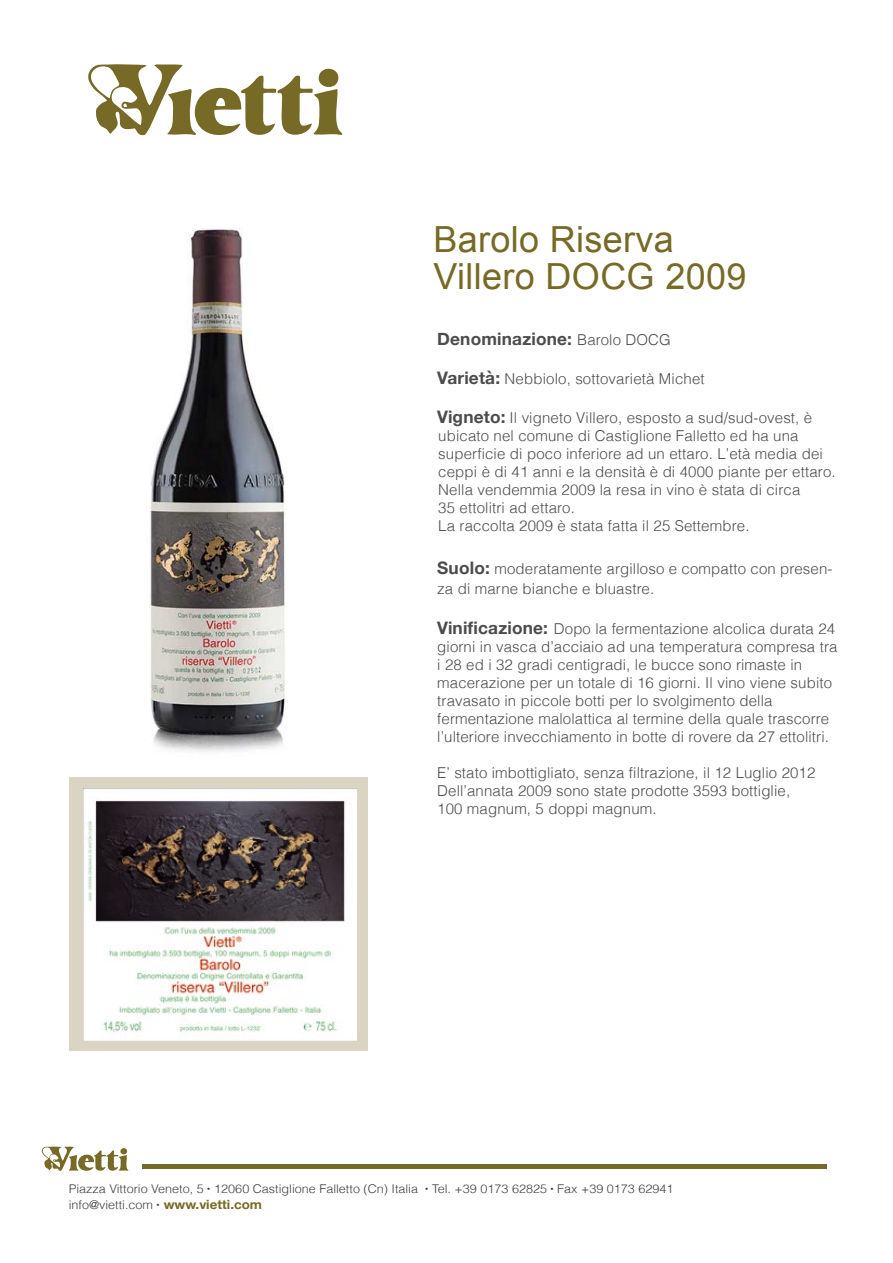
<style>
.page{position:relative;width:893px;height:1263px;background:#fff}
.page>*{position:absolute;margin:0;border:0;box-sizing:border-box;transform-origin:0 0}
.t1{font:36px/37.5px "Arial";letter-spacing:.01em;color:#776a26}
.t2{font:700 17.25px "Helvetica Neue";letter-spacing:.01em;color:#4c4c4e}
.t3{font:300 15px/18px "Helvetica";letter-spacing:.01em;color:#4c4c4e}
.t4{font:300 12px/15.8px "Helvetica";color:#404041;scale:1.05 1}
.s1{font-family:"Helvetica";font-weight:300;font-size:15px}
.s2{font-family:"Helvetica Neue";font-weight:700;font-size:17.25px}
.s3{font-family:"Helvetica Neue";font-weight:700;font-size:12.75px;color:#776a26}
</style>
<div class="page">
<svg style="left:88px;top:64px;width:255px;height:72px"></svg>
<svg style="left:41px;top:1147px;width:88px;height:24px"></svg>
<hr style="left:142px;top:1164px;width:684px;height:4px;background:#776a26">
<div style="left:70px;top:777px;width:298px;height:274px;background:#dad4c2"></div>
<img style="left:150px;top:229px;width:136px;height:523px">
<img style="left:83px;top:789px;width:273px;height:251px">
<h1 class="t1" style="left:433px;top:221px;width:314px">Barolo Riserva<br>Villero DOCG 2009</h1>
<p class="t2" style="left:437px;top:325px;width:235px">Denominazione: <span class="s1">Barolo DOCG</span></p>
<p class="t3" style="left:437px;top:368px;width:269px"><span class="s2">Varietà:</span> Nebbiolo, sottovarietà Michet</p>
<p class="t2" style="left:437px;top:403px;width:70px">Vigneto:</p>
<p class="t3" style="left:438px;top:407px;width:399px;text-indent:71px">Il vigneto Villero, esposto a sud/sud-ovest, è ubicato nel comune di Castiglione Falletto ed ha una superficie di poco inferiore ad un ettaro. L’età media dei ceppi è di 41 anni e la densità è di 4000 piante per ettaro.<br>Nella vendemmia 2009 la resa in vino è stata di circa<br>35 ettolitri ad ettaro.<br>La raccolta 2009 è stata fatta il 25 Settembre.</p>
<p class="t3" style="left:437px;top:558px;width:397px;line-height:19.5px"><span class="s2">Suolo:</span> moderatamente argilloso e compatto con presen&shy;za di marne bianche e bluastre.</p>
<p class="t3" style="left:554px;top:619px;width:283px">Dopo la fermentazione alcolica durata 24</p>
<p class="t2" style="left:437px;top:614px;width:112px">Vinificazione:</p>
<p class="t3" style="left:437px;top:637px;width:402px">giorni in vasca d’acciaio ad una temperatura compresa tra i 28 ed i 32 gradi centigradi, le bucce sono rimaste in macerazione per un totale di 16 giorni. Il vino viene subito travasato in piccole botti per lo svolgimento della fermentazione malolattica al termine della quale trascorre l’ulteriore invecchiamento in botte di rovere da 27 ettolitri.</p>
<p class="t3" style="left:437px;top:763px;width:380px">E’ stato imbottigliato, senza filtrazione, il 12 Luglio 2012<br>Dell’annata 2009 sono state prodotte 3593 bottiglie,<br>100 magnum, 5 doppi magnum.</p>
<p class="t4" style="left:69px;top:1180px;width:577px">Piazza Vittorio Veneto, 5 <sup>•</sup> 12060 Castiglione Falletto (Cn) Italia <sup>•</sup> Tel. +39 0173 62825 <sup>•</sup> Fax +39 0173 62941 info@vietti.com <sup>•</sup> <span class="s3">www.vietti.com</span></p>
</div>
